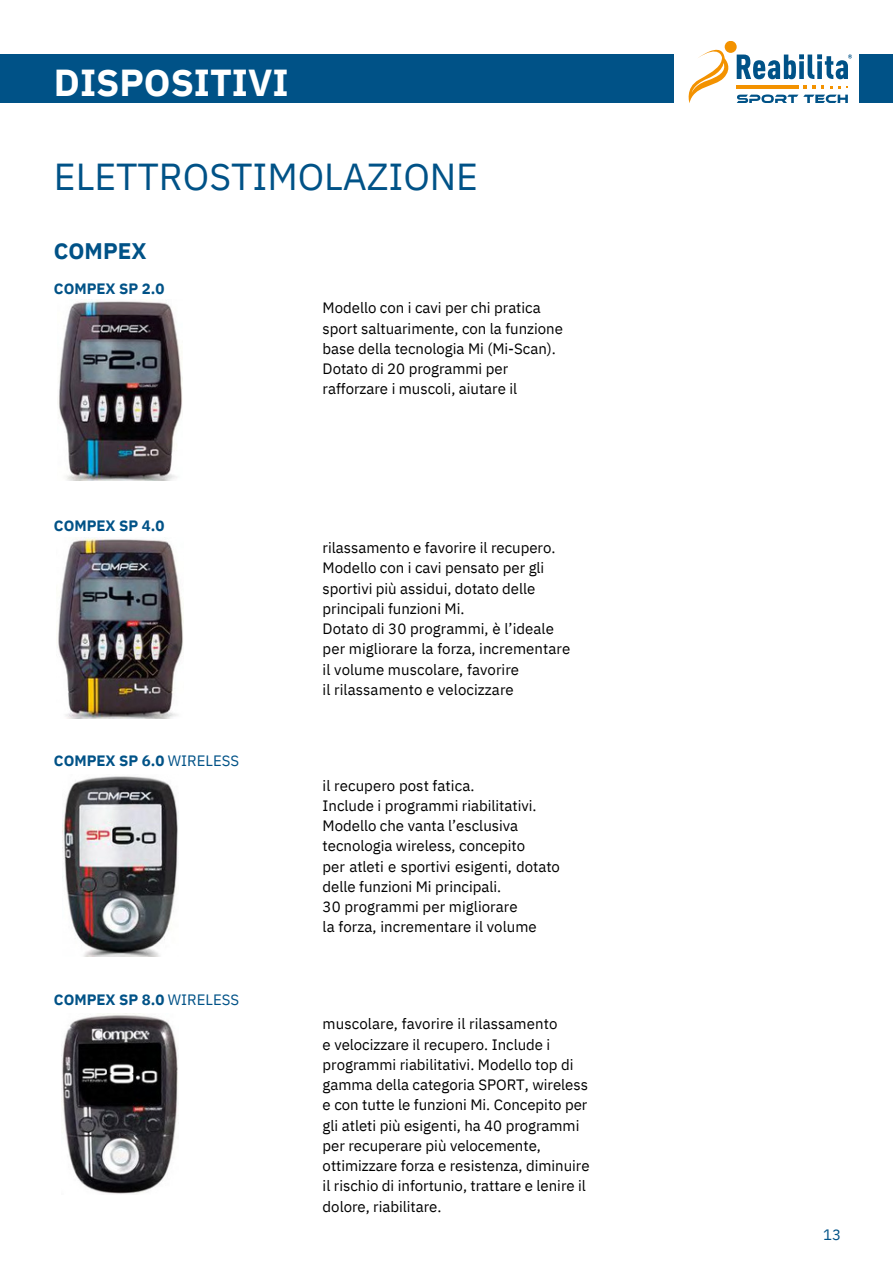
<style>
.page{position:relative;width:893px;height:1264px;background:#fff}
.page>*{position:absolute;margin:0;border:0;box-sizing:border-box;transform-origin:0 0}
.t1{font:37.5px "IBM Plex Sans";color:#005287}
.t2{font:700 37.5px "IBM Plex Sans";color:#fff}
.t3{font:700 22.5px "IBM Plex Sans";color:#005287}
.t4{font:15px/20.2px "IBM Plex Sans";color:#000}
.t5{font:700 15px "IBM Plex Sans";color:#005287}
.t6{font:15px "IBM Plex Sans";color:#005287}
.s1{font-weight:400}
</style>
<div class="page">
<div style="left:0;top:54px;width:892px;height:49px;background:#005287"></div>
<div style="left:673px;top:48px;width:185px;height:61px;background:#fff"></div>
<div style="left:724px;top:41px;width:12px;height:12px;background:#f39200;border-radius:50%"></div>
<svg style="left:688px;top:43px;width:164px;height:60px"></svg>
<img style="left:58px;top:300px;width:124px;height:181px">
<img style="left:58px;top:537px;width:125px;height:181px">
<img style="left:62px;top:776px;width:116px;height:180px">
<img style="left:61px;top:1013px;width:117px;height:181px">
<p class="t2" style="left:54px;top:58px;width:236px">DISPOSITIVI</p>
<p class="t1" style="left:54px;top:151px;width:425px">ELETTROSTIMOLAZIONE</p>
<p class="t3" style="left:54px;top:236px;width:94px">COMPEX</p>
<p class="t5" style="left:54px;top:278px;width:112px">COMPEX SP 2.0</p>
<p class="t5" style="left:54px;top:516px;width:112px">COMPEX SP 4.0</p>
<p class="t5" style="left:54px;top:750px;width:187px">COMPEX SP 6.0 <span class="s1">WIRELESS</span></p>
<p class="t5" style="left:54px;top:989px;width:187px">COMPEX SP 8.0 <span class="s1">WIRELESS</span></p>
<p class="t4" style="left:322px;top:297px;width:242px">Modello con i cavi per chi pratica sport saltuarimente, con la funzione base della tecnologia Mi (Mi-Scan).<br>Dotato di 20 programmi per rafforzare i muscoli, aiutare il</p>
<p class="t4" style="left:322px;top:537px;width:234px">rilassamento e favorire il recupero.<br>Modello con i cavi pensato per gli sportivi più assidui, dotato delle principali funzioni Mi.</p>
<p class="t4" style="left:322px;top:618px;width:249px">Dotato di 30 programmi, è l’ideale per migliorare la forza, incrementare il volume muscolare, favorire</p>
<p class="t4" style="left:322px;top:679px;width:193px">il rilassamento e velocizzare</p>
<p class="t4" style="left:322px;top:775px;width:153px">il recupero post fatica.</p>
<p class="t4" style="left:322px;top:795px;width:215px">Include i programmi riabilitativi.<br>Modello che vanta l’esclusiva tecnologia wireless, concepito</p>
<p class="t4" style="left:322px;top:856px;width:239px">per atleti e sportivi esigenti, dotato delle funzioni Mi principali.</p>
<p class="t4" style="left:322px;top:896px;width:197px">30 programmi per migliorare</p>
<p class="t4" style="left:322px;top:916px;width:216px">la forza, incrementare il volume</p>
<p class="t4" style="left:322px;top:1013px;width:236px">muscolare, favorire il rilassamento</p>
<p class="t4" style="left:322px;top:1033px;width:268px">e velocizzare il recupero. Include i programmi riabilitativi. Modello top di gamma della categoria SPORT, wireless e con tutte le funzioni Mi. Concepito per gli atleti più esigenti, ha 40 programmi per recuperare più velocemente, ottimizzare forza e resistenza, diminuire il rischio di infortunio, trattare e lenire il dolore, riabilitare.</p>
<p class="t6" style="left:823px;top:1224px;width:19px">13</p>
</div>
